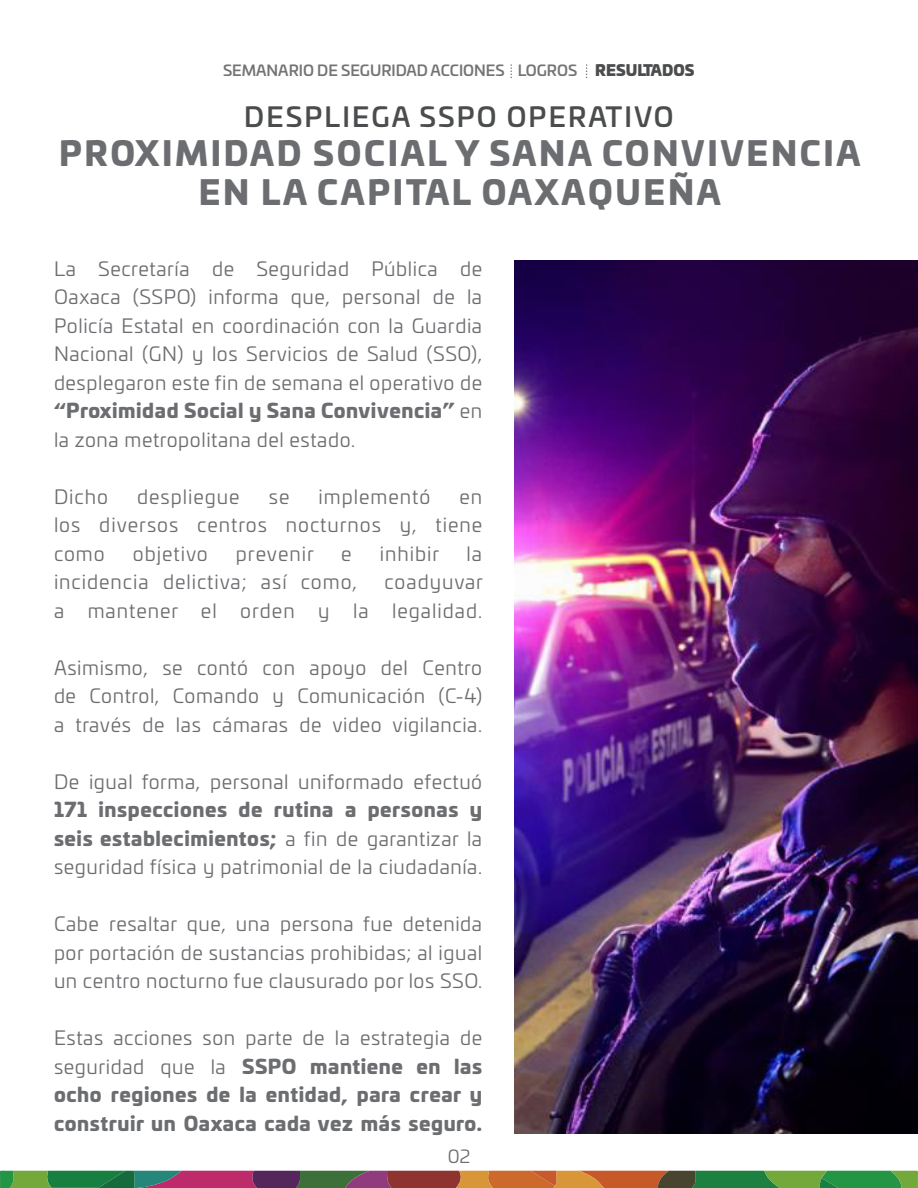
<style>
.page{position:relative;width:918px;height:1188px;background:#fff}
.page>*{position:absolute;margin:0;border:0;box-sizing:border-box;transform-origin:0 0}
.t1{font:900 33px "Univia Pro";letter-spacing:.08em;color:#6c6d70}
.t2{font:500 27px "Univia Pro";letter-spacing:.08em;color:#4b4c4d}
.t3{font:19.5px/28.5px "Univia Pro";letter-spacing:.03em;color:#6c6d70;text-align:justify}
.t4{font:900 19.5px/28.5px "Univia Pro";letter-spacing:.03em;color:#6c6d70;text-align:justify}
.t5{font:19.5px/28.5px "Univia Pro";letter-spacing:.05em;color:#6c6d70;text-align:right}
.t6{font:18px "Univia Pro";color:#6c6d70}
.t7{font:500 15px "Univia Pro";color:#737373}
.s1{font-weight:900;color:#4b4c4d}
.s2{font-weight:900}
.s3{font-weight:400}
</style>
<div class="page">
<svg style="left:510px;top:64px;width:2px;height:14px"></svg>
<svg style="left:0;top:1171px;width:918px;height:17px;background:#716b44"></svg>
<img style="left:514px;top:260px;width:404px;height:874px">
<p class="t7" style="left:223px;top:59px;width:473px">SEMANARIO DE SEGURIDAD ACCIONES LOGROS <span class="s1">RESULTADOS</span></p>
<p class="t2" style="left:244px;top:96px;width:431px">DESPLIEGA SSPO OPERATIVO</p>
<p class="t1" style="left:59px;top:126px;width:803px">PROXIMIDAD SOCIAL Y SANA CONVIVENCIA</p>
<p class="t1" style="left:199px;top:165px;width:524px">EN LA CAPITAL OAXAQUEÑA</p>
<p class="t3" style="left:54px;top:254px;width:430px">La Secretaría de Seguridad Pública de Oaxaca (SSPO) informa que, personal de la Policía Estatal en coordinación con la Guardia Nacional (GN) y los Servicios de Salud (SSO), desplegaron este fin de semana el operativo de <span class="s2">“Proximidad Social y Sana Convivencia”</span> en la zona metropolitana del estado.</p>
<p class="t3" style="left:54px;top:482px;width:56px">Dicho</p>
<p class="t5" style="left:137px;top:482px;width:104px">despliegue</p>
<p class="t3" style="left:269px;top:482px;width:22px">se</p>
<p class="t5" style="left:319px;top:482px;width:113px">implementó</p>
<p class="t3" style="left:54px;top:482px;width:430px;text-indent:405px">en los diversos centros nocturnos y, tiene como</p>
<p class="t5" style="left:133px;top:539px;width:76px">objetivo</p>
<p class="t5" style="left:236px;top:539px;width:80px">prevenir</p>
<p class="t3" style="left:341px;top:539px;width:12px">e</p>
<p class="t5" style="left:380px;top:539px;width:61px">inhibir</p>
<p class="t3" style="left:467px;top:539px;width:17px">la</p>
<p class="t5" style="left:54px;top:567px;width:305px">incidencia delictiva; así como,</p>
<p class="t5" style="left:54px;top:567px;width:431px">coadyuvar<br>a mantener el orden y la legalidad.</p>
<p class="t3" style="left:54px;top:653px;width:430px">Asimismo, se contó con apoyo del Centro de Control, Comando y Comunicación (C-4) a través de las cámaras de video vigilancia.</p>
<p class="t3" style="left:54px;top:767px;width:430px">De igual forma, personal uniformado efectuó <span class="s2">171 inspecciones de rutina a personas y seis establecimientos;</span> a fin de garantizar la seguridad física y patrimonial de la ciudadanía.</p>
<p class="t3" style="left:54px;top:909px;width:430px">Cabe resaltar que, una persona fue detenida por portación de sustancias prohibidas; al igual un centro nocturno fue clausurado por los SSO.</p>
<p class="t4" style="left:54px;top:1022px;width:430px"><span class="s3">Estas acciones son parte de la estrategia de seguridad que la</span> SSPO mantiene en las ocho regiones de la entidad, para crear y construir un Oaxaca cada vez más seguro.</p>
<p class="t6" style="left:448px;top:1144px;width:24px">02</p>
</div>
